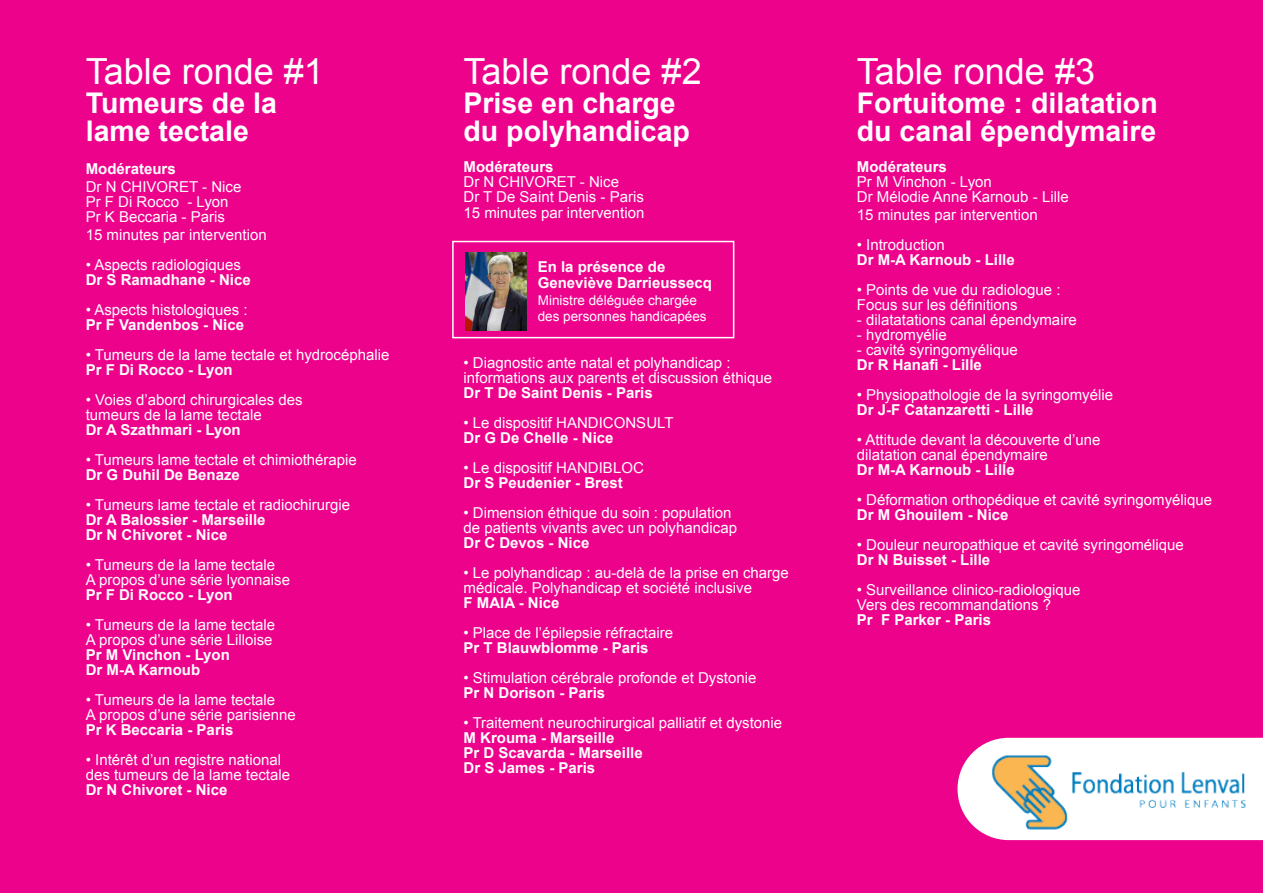
<style>
.page{position:relative;width:1263px;height:893px;background:#ed028c}
.page>*{position:absolute;margin:0;border:0;box-sizing:border-box;transform-origin:0 0}
.t1{font:36px "Arial";color:#fff}
.t2{font:700 28.5px "Arial";color:#fff}
.t3{font:15px/15px "Arial";color:#fff}
.t4{font:700 15px "Arial";color:#fff}
.t5{font:13.5px "Arial";color:#fff}
</style>
<div class="page">
<img style="left:957px;top:738px;width:306px;height:102px">
<div style="left:452px;top:241px;width:282px;height:97px;border:2px solid #fff"></div>
<img style="left:466px;top:252px;width:60px;height:79px">
<p class="t1" style="left:86px;top:48px;width:240px">Table ronde #1</p>
<p class="t2" style="left:86px;top:84px;width:193px">Tumeurs de la</p>
<p class="t2" style="left:86px;top:112px;width:165px">lame tectale</p>
<p class="t4" style="left:86px;top:159px;width:92px">Modérateurs</p>
<p class="t3" style="left:86px;top:180px;width:157px">Dr N CHIVORET - Nice</p>
<p class="t3" style="left:86px;top:195px;width:144px">Pr F Di Rocco - Lyon</p>
<p class="t3" style="left:86px;top:210px;width:141px">Pr K Beccaria - Paris</p>
<p class="t3" style="left:86px;top:228px;width:182px">15 minutes par intervention</p>
<p class="t3" style="left:86px;top:258px;width:157px">• Aspects radiologiques</p>
<p class="t4" style="left:86px;top:270px;width:167px">Dr S Ramadhane - Nice</p>
<p class="t3" style="left:86px;top:303px;width:163px">• Aspects histologiques :</p>
<p class="t4" style="left:86px;top:315px;width:160px">Pr F Vandenbos - Nice</p>
<p class="t3" style="left:86px;top:348px;width:305px">• Tumeurs de la lame tectale et hydrocéphalie</p>
<p class="t4" style="left:86px;top:360px;width:148px">Pr F Di Rocco - Lyon</p>
<p class="t3" style="left:86px;top:393px;width:219px">• Voies d’abord chirurgicales des</p>
<p class="t3" style="left:86px;top:408px;width:177px">tumeurs de la lame tectale</p>
<p class="t4" style="left:86px;top:420px;width:157px">Dr A Szathmari - Lyon</p>
<p class="t3" style="left:86px;top:453px;width:273px">• Tumeurs lame tectale et chimiothérapie</p>
<p class="t4" style="left:86px;top:465px;width:156px">Dr G Duhil De Benaze</p>
<p class="t3" style="left:86px;top:498px;width:266px">• Tumeurs lame tectale et radiochirurgie</p>
<p class="t4" style="left:86px;top:510px;width:181px">Dr A Balossier - Marseille</p>
<p class="t4" style="left:86px;top:525px;width:143px">Dr N Chivoret - Nice</p>
<p class="t3" style="left:86px;top:558px;width:191px">• Tumeurs de la lame tectale</p>
<p class="t3" style="left:86px;top:573px;width:206px">A propos d’une série lyonnaise</p>
<p class="t4" style="left:86px;top:585px;width:148px">Pr F Di Rocco - Lyon</p>
<p class="t3" style="left:86px;top:618px;width:191px">• Tumeurs de la lame tectale</p>
<p class="t3" style="left:86px;top:633px;width:188px">A propos d’une série Lilloise</p>
<p class="t4" style="left:86px;top:645px;width:146px">Pr M Vinchon - Lyon</p>
<p class="t4" style="left:86px;top:660px;width:116px">Dr M-A Karnoub</p>
<p class="t3" style="left:86px;top:693px;width:191px">• Tumeurs de la lame tectale</p>
<p class="t3" style="left:86px;top:708px;width:212px">A propos d’une série parisienne</p>
<p class="t4" style="left:86px;top:720px;width:149px">Pr K Beccaria - Paris</p>
<p class="t3" style="left:86px;top:753px;width:197px">• Intérêt d’un registre national</p>
<p class="t3" style="left:86px;top:768px;width:206px">des tumeurs de la lame tectale</p>
<p class="t4" style="left:86px;top:780px;width:143px">Dr N Chivoret - Nice</p>
<p class="t1" style="left:463px;top:48px;width:240px">Table ronde #2</p>
<p class="t2" style="left:463px;top:84px;width:214px">Prise en charge</p>
<p class="t2" style="left:463px;top:112px;width:228px">du polyhandicap</p>
<p class="t4" style="left:463px;top:157px;width:92px">Modérateurs</p>
<p class="t3" style="left:463px;top:174px;width:157px">Dr N CHIVORET - Nice</p>
<p class="t3" style="left:463px;top:189px;width:182px">Dr T De Saint Denis - Paris</p>
<p class="t3" style="left:463px;top:206px;width:182px">15 minutes par intervention</p>
<p class="t4" style="left:538px;top:257px;width:129px">En la présence de</p>
<p class="t4" style="left:538px;top:273px;width:176px">Geneviève Darrieussecq</p>
<p class="t5" style="left:538px;top:291px;width:161px">Ministre déléguée chargée</p>
<p class="t5" style="left:538px;top:308px;width:170px">des personnes handicapées</p>
<p class="t3" style="left:463px;top:356px;width:269px">• Diagnostic ante natal et polyhandicap :</p>
<p class="t3" style="left:463px;top:371px;width:310px">informations aux parents et discussion éthique</p>
<p class="t4" style="left:463px;top:383px;width:191px">Dr T De Saint Denis - Paris</p>
<p class="t3" style="left:463px;top:416px;width:212px">• Le dispositif HANDICONSULT</p>
<p class="t4" style="left:463px;top:428px;width:152px">Dr G De Chelle - Nice</p>
<p class="t3" style="left:463px;top:461px;width:182px">• Le dispositif HANDIBLOC</p>
<p class="t4" style="left:463px;top:473px;width:161px">Dr S Peudenier - Brest</p>
<p class="t3" style="left:463px;top:506px;width:269px">• Dimension éthique du soin : population</p>
<p class="t3" style="left:463px;top:521px;width:275px">de patients vivants avec un polyhandicap</p>
<p class="t4" style="left:463px;top:533px;width:127px">Dr C Devos - Nice</p>
<p class="t3" style="left:463px;top:566px;width:327px">• Le polyhandicap : au-delà de la prise en charge médicale. Polyhandicap et société inclusive</p>
<p class="t4" style="left:463px;top:593px;width:98px">F MAIA - Nice</p>
<p class="t3" style="left:463px;top:626px;width:211px">• Place de l’épilepsie réfractaire</p>
<p class="t4" style="left:463px;top:638px;width:187px">Pr T Blauwblomme - Paris</p>
<p class="t3" style="left:463px;top:671px;width:294px">• Stimulation cérébrale profonde et Dystonie</p>
<p class="t4" style="left:463px;top:683px;width:143px">Pr N Dorison - Paris</p>
<p class="t3" style="left:463px;top:716px;width:320px">• Traitement neurochirurgical palliatif et dystonie</p>
<p class="t4" style="left:463px;top:728px;width:152px">M Krouma - Marseille</p>
<p class="t4" style="left:463px;top:743px;width:181px">Pr D Scavarda - Marseille</p>
<p class="t4" style="left:463px;top:758px;width:133px">Dr S James - Paris</p>
<p class="t1" style="left:857px;top:48px;width:240px">Table ronde #3</p>
<p class="t2" style="left:857px;top:84px;width:302px">Fortuitome : dilatation</p>
<p class="t2" style="left:857px;top:112px;width:301px">du canal épendymaire</p>
<p class="t4" style="left:857px;top:157px;width:92px">Modérateurs</p>
<p class="t3" style="left:857px;top:174px;width:137px">Pr M Vinchon - Lyon</p>
<p class="t3" style="left:857px;top:189px;width:213px">Dr Mélodie Anne Karnoub - Lille</p>
<p class="t3" style="left:857px;top:207px;width:182px">15 minutes par intervention</p>
<p class="t3" style="left:857px;top:237px;width:89px">• Introduction</p>
<p class="t4" style="left:857px;top:250px;width:159px">Dr M-A Karnoub - Lille</p>
<p class="t3" style="left:857px;top:282px;width:205px">• Points de vue du radiologue :</p>
<p class="t3" style="left:857px;top:297px;width:162px">Focus sur les définitions</p>
<p class="t3" style="left:857px;top:312px;width:222px">- dilatatations canal épendymaire</p>
<p class="t3" style="left:857px;top:327px;width:92px">- hydromyélie</p>
<p class="t3" style="left:857px;top:342px;width:162px">- cavité syringomyélique</p>
<p class="t4" style="left:857px;top:355px;width:127px">Dr R Hanafi - Lille</p>
<p class="t3" style="left:857px;top:387px;width:258px">• Physiopathologie de la syringomyélie</p>
<p class="t4" style="left:857px;top:400px;width:178px">Dr J-F Catanzaretti - Lille</p>
<p class="t3" style="left:857px;top:432px;width:245px">• Attitude devant la découverte d’une</p>
<p class="t3" style="left:857px;top:447px;width:192px">dilatation canal épendymaire</p>
<p class="t4" style="left:857px;top:460px;width:159px">Dr M-A Karnoub - Lille</p>
<p class="t3" style="left:857px;top:492px;width:357px">• Déformation orthopédique et cavité syringomyélique</p>
<p class="t4" style="left:857px;top:505px;width:153px">Dr M Ghouilem - Nice</p>
<p class="t3" style="left:857px;top:537px;width:329px">• Douleur neuropathique et cavité syringomélique</p>
<p class="t4" style="left:857px;top:550px;width:135px">Dr N Buisset - Lille</p>
<p class="t3" style="left:857px;top:582px;width:225px">• Surveillance clinico-radiologique</p>
<p class="t3" style="left:857px;top:597px;width:196px">Vers des recommandations ?</p>
<p class="t4" style="left:857px;top:610px;width:136px">Pr F Parker - Paris</p>
</div>
